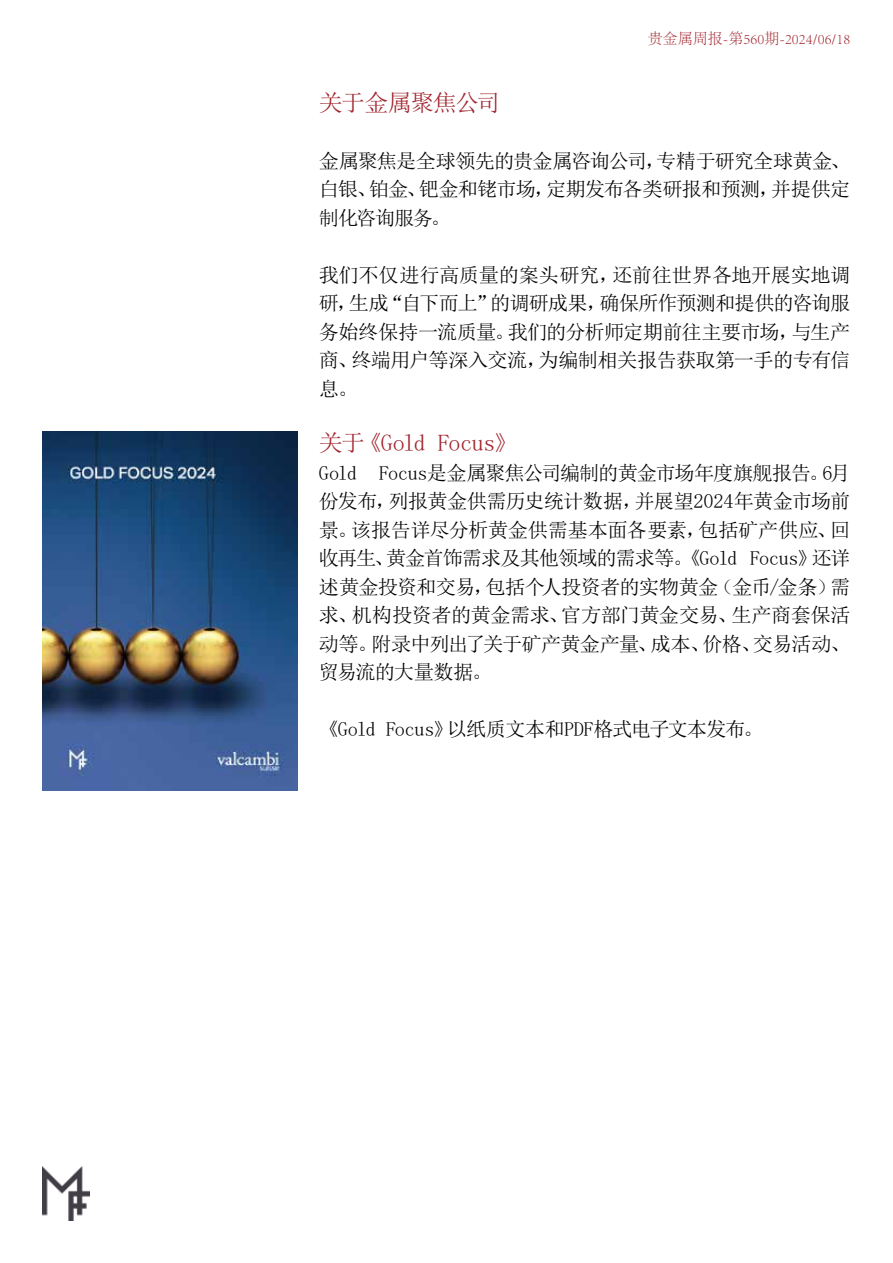
<style>
.page{position:relative;width:893px;height:1263px;background:#fff}
.page>*{position:absolute;margin:0;border:0;box-sizing:border-box;transform-origin:0 0}
.t1{font:23.55px "Sim Sun";letter-spacing:-.035em;color:#a1242d}
.t2{font:23.55px "Sim Sun";letter-spacing:-.06em;color:#a1242d}
.t3{font:19.8px/28.5px "Sim Sun";letter-spacing:-.04em;color:#000;text-align:justify}
.t4{font:300 15px "Adobe Song Std";color:#a1242d}
</style>
<div class="page">
<img style="left:43px;top:1166px;width:47px;height:54px">
<img style="left:43px;top:432px;width:254px;height:359px">
<p class="t4" style="left:648px;top:31px;width:204px">贵金属周报-第560期-2024/06/18</p>
<p class="t2" style="left:319px;top:90px;width:183px">关于金属聚焦公司</p>
<p class="t3" style="left:319px;top:146px;width:533px">金属聚焦是全球领先的贵金属咨询公司，专精于研究全球黄金、白银、铂金、钯金和铑市场，定期发布各类研报和预测，并提供定制化咨询服务。</p>
<p class="t3" style="left:319px;top:260px;width:533px">我们不仅进行高质量的案头研究，还前往世界各地开展实地调研，生成“自下而上”的调研成果，确保所作预测和提供的咨询服务始终保持一流质量。我们的分析师定期前往主要市场，与生产商、终端用户等深入交流，为编制相关报告获取第一手的专有信息。</p>
<p class="t1" style="left:319px;top:431px;width:200px">关于《Gold Focus》</p>
<p class="t3" style="left:319px;top:458px;width:533px">Gold Focus是金属聚焦公司编制的黄金市场年度旗舰报告。6月份发布，列报黄金供需历史统计数据，并展望2024年黄金市场前景。该报告详尽分析黄金供需基本面各要素，包括矿产供应、回收再生、黄金首饰需求及其他领域的需求等。《Gold Focus》还详述黄金投资和交易，包括个人投资者的实物黄金（金币/金条）需求、机构投资者的黄金需求、官方部门黄金交易、生产商套保活动等。附录中列出了关于矿产黄金产量、成本、价格、交易活动、贸易流的大量数据。</p>
<p class="t3" style="left:319px;top:715px;width:446px">《Gold Focus》以纸质文本和PDF格式电子文本发布。</p>
</div>
